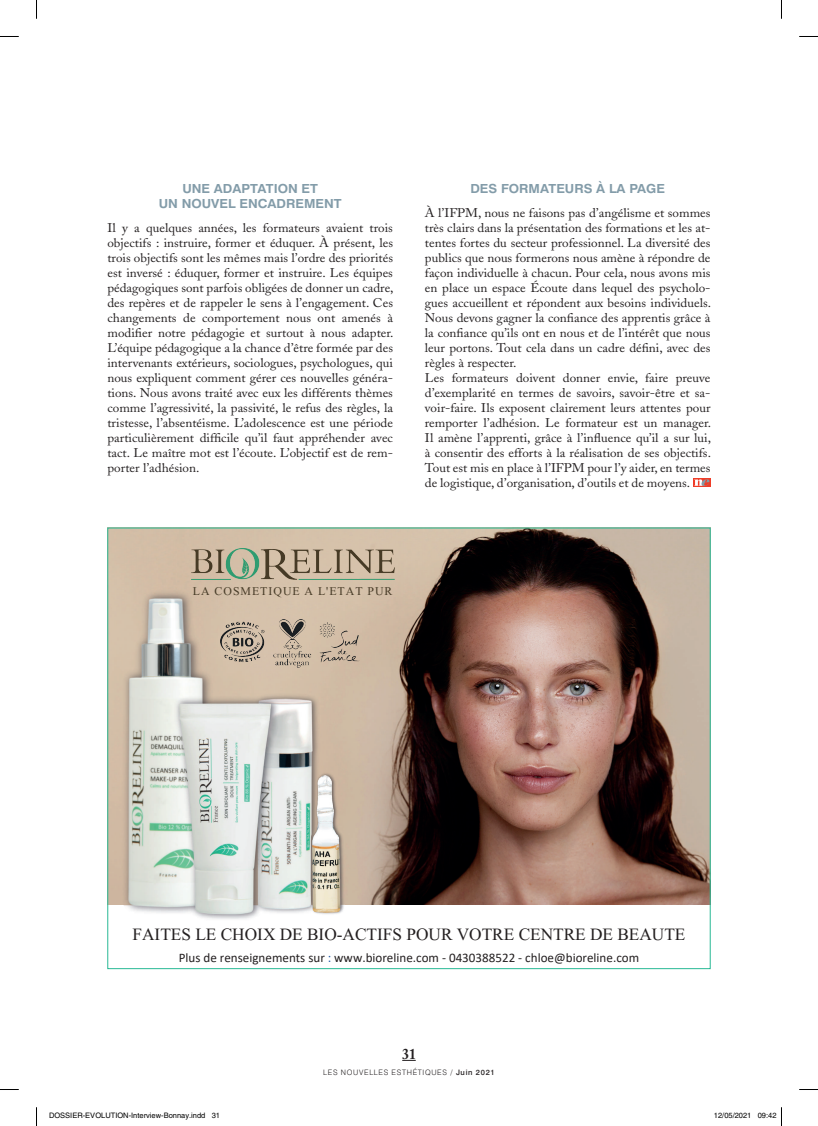
<style>
.page{position:relative;width:818px;height:1126px;background:#fff}
.page>*{position:absolute;margin:0;border:0;box-sizing:border-box;transform-origin:0 0}
.t1{font:21.5px "Aparajita";color:#231f20}
.t2{font:700 15px "Adobe Caslon";color:#231f20;scale:.9 1}
.t3{font:14.75px "Aparajita";letter-spacing:.065em;color:#473b27}
.t4{font:13px "Calibri";color:#231f20}
.t5{font:12.5px/15px "Adobe Caslon";color:#231f20;text-align:justify;scale:1.05 1}
.t6{font:700 12.5px/14.4px "Swiss 721 BT";color:#839ca9;text-align:center;scale:1.05 1}
.t7{font:7.5px "Helvetica";color:#000}
.t8{font:300 7.5px "Swiss 721 BT";letter-spacing:.09em;color:#231f20}
.s1{color:#1853a4}
.s2{font-weight:500}
</style>
<div class="page">
<svg style="left:693px;top:478px;width:17px;height:8px"></svg>
<svg style="left:693px;top:479px;width:16px;height:7px"></svg>
<img style="left:109px;top:529px;width:599px;height:375px">
<img style="left:109px;top:558px;width:230px;height:361px">
<img style="left:302px;top:762px;width:45px;height:156px">
<img style="left:305px;top:766px;width:37px;height:148px">
<img style="left:191px;top:548px;width:203px;height:35px">
<img style="left:317px;top:619px;width:42px;height:48px">
<img style="left:220px;top:619px;width:47px;height:48px">
<img style="left:271px;top:619px;width:42px;height:48px">
<svg style="left:402px;top:1059px;width:13px;height:1px"></svg>
<svg style="left:0;top:36px;width:19px;height:1px"></svg>
<svg style="left:799px;top:36px;width:18px;height:1px"></svg>
<svg style="left:0;top:1089px;width:19px;height:1px"></svg>
<svg style="left:799px;top:1089px;width:18px;height:1px"></svg>
<svg style="left:36px;top:0;width:1px;height:19px"></svg>
<svg style="left:36px;top:1107px;width:1px;height:18px"></svg>
<p class="t6" style="left:159px;top:181px;width:175px">UNE ADAPTATION ET<br>UN NOUVEL ENCADREMENT</p>
<p class="t5" style="left:107px;top:220px;width:274px">Il y a quelques années, les formateurs avaient trois objectifs : instruire, former et éduquer. À présent, les trois objectifs sont les mêmes mais l’ordre des priorités est inversé : éduquer, former et instruire. Les équipes pédagogiques sont parfois obligées de donner un cadre, des repères et de rappeler le sens à l’engagement. Ces changements de comportement nous ont amenés à modifier notre pédagogie et surtout à nous adapter.<br>L’équipe pédagogique a la chance d’être formée par des intervenants extérieurs, sociologues, psychologues, qui nous expliquent comment gérer ces nouvelles généra&shy;tions. Nous avons traité avec eux les différents thèmes comme l’agressivité, la passivité, le refus des règles, la tristesse, l’absentéisme. L’adolescence est une période particulièrement difficile qu’il faut appréhender avec tact. Le maître mot est l’écoute. L’objectif est de rem&shy;porter l’adhésion.</p>
<p class="t6" style="left:470px;top:181px;width:187px">DES FORMATEURS À LA PAGE</p>
<p class="t5" style="left:424px;top:205px;width:274px;text-align:left">À l’IFPM, nous ne faisons pas d’angélisme et sommes très clairs dans la présentation des formations et les at&shy;tentes fortes du secteur professionnel. La diversité des publics que nous formerons nous amène à répondre de façon individuelle à chacun. Pour cela, nous avons mis en place un espace Écoute dans lequel des psycholo&shy;gues accueillent et répondent aux besoins individuels.<br>Nous devons gagner la confiance des apprentis grâce à la confiance qu’ils ont en nous et de l’intérêt que nous leur portons. Tout cela dans un cadre défini, avec des règles à respecter.<br>Les formateurs doivent donner envie, faire preuve d’exemplarité en termes de savoirs, savoir-être et sa&shy;voir-faire. Ils exposent clairement leurs attentes pour remporter l’adhésion. Le formateur est un manager.<br>Il amène l’apprenti, grâce à l’influence qu’il a sur lui, à consentir des efforts à la réalisation de ses objectifs.<br>Tout est mis en place à l’IFPM pour l’y aider, en termes de logistique, d’organisation, d’outils et de moyens.</p>
<p class="t3" style="left:193px;top:583px;width:201px">LA COSMETIQUE A L'ETAT PUR</p>
<h1 class="t1" style="left:132px;top:923px;width:554px">FAITES LE CHOIX DE BIO-ACTIFS POUR VOTRE CENTRE DE BEAUTE</h1>
<p class="t4" style="left:179px;top:948px;width:461px">Plus de renseignements sur <span class="s1">:</span> www.bioreline.com - 0430388522 - chloe@bioreline.com</p>
<p class="t2" style="left:402px;top:1044px;width:16px">31</p>
<p class="t8" style="left:323px;top:1067px;width:173px">LES NOUVELLES ESTHÉTIQUES / <span class="s2">Juin 2021</span></p>
<p class="t7" style="left:49px;top:1111px;width:172px">DOSSIER-EVOLUTION-Interview-Bonnay.indd 31</p>
<p class="t7" style="left:713px;top:1111px;width:64px">12/05/2021 09:42</p>
</div>
